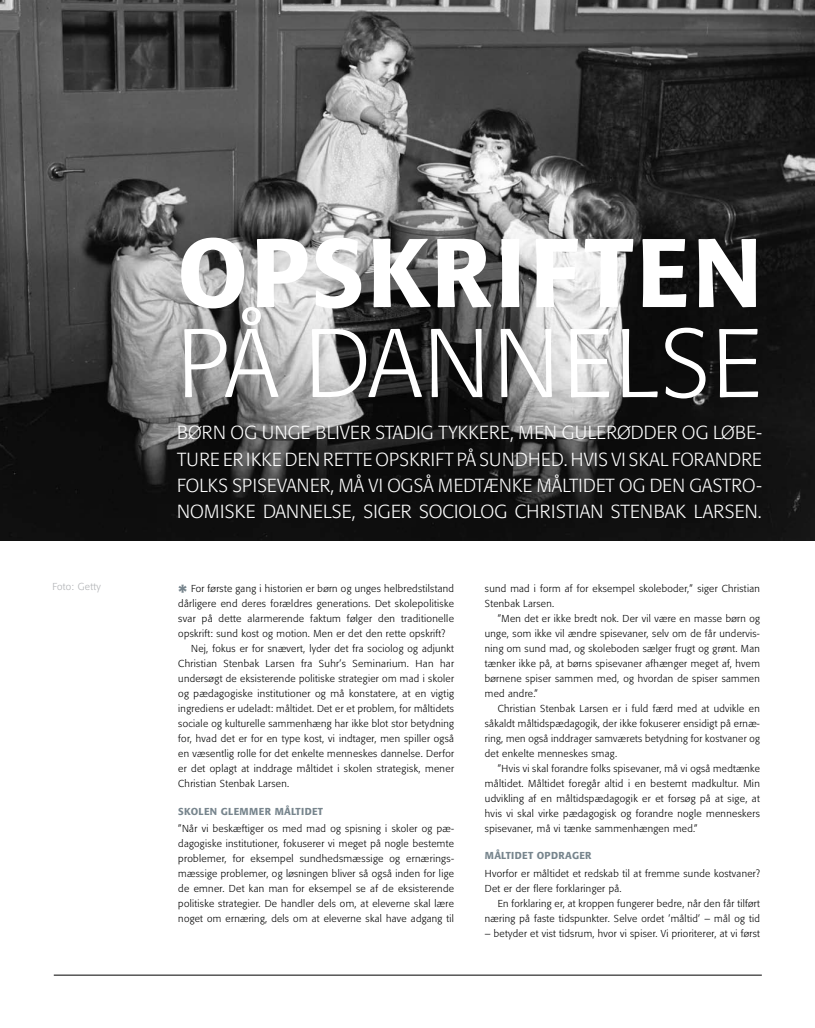
<style>
.page{position:relative;width:815px;height:1028px;background:#fff}
.page>*{position:absolute;margin:0;border:0;box-sizing:border-box;transform-origin:0 0}
.t1{font:500 96.25px "Formata";color:#fff}
.t2{font:300 96.25px "Formata";color:#fff}
.t3{font:300 18.75px "Formata";letter-spacing:.01em;color:#fff}
.t4{font:300 10px/15px "Formata";letter-spacing:.03em;color:#000;text-align:justify}
.t5{font:500 10px "Formata";letter-spacing:.03em;color:#77858d}
.t6{font:300 10px "Formata";letter-spacing:.03em;color:#afb1b4}
.s1{font-weight:500;font-size:20px;color:#77858d}
</style>
<div class="page">
<hr style="left:54px;top:974px;width:708px;height:1px;background:#000">
<img style="left:0;top:0;width:815px;height:540px">
<svg style="left:69px;top:60px;width:4px;height:6px"></svg>
<svg style="left:760px;top:60px;width:4px;height:6px"></svg>
<h1 class="t1" style="left:177px;top:214px;width:128px">OPSKRI</h1>
<h1 class="t1" style="left:530px;top:214px;width:113px">FTEN</h1>
<h1 class="t2" style="left:177px;top:307px;width:185px">PÅ dannelse</h1>
<h2 class="t3" style="left:177px;top:422px;width:25px">Børn</h2>
<h2 class="t3" style="left:231px;top:422px;width:44px">og unge</h2>
<h2 class="t3" style="left:315px;top:422px;width:10px">bliver</h2>
<h2 class="t3" style="left:375px;top:422px;width:11px">stadig</h2>
<h2 class="t3" style="left:438px;top:422px;width:31px">tykkere</h2>
<h2 class="t3" style="left:510px;top:422px;width:22px">, men</h2>
<h2 class="t3" style="left:562px;top:422px;width:13px">gulerødder</h2>
<h2 class="t3" style="left:682px;top:422px;width:43px">og løbe</h2>
<h2 class="t3" style="left:756px;top:422px;width:7px">-</h2>
<h2 class="t3" style="left:177px;top:448px;width:12px">ture</h2>
<h2 class="t3" style="left:223px;top:448px;width:33px">er ikke</h2>
<h2 class="t3" style="left:285px;top:448px;width:12px">den</h2>
<h2 class="t3" style="left:323px;top:448px;width:11px">rette</h2>
<h2 class="t3" style="left:375px;top:448px;width:11px">opskrift</h2>
<h2 class="t3" style="left:457px;top:448px;width:36px">på sundhed</h2>
<h2 class="t3" style="left:564px;top:448px;width:76px">. Hvis viskal</h2>
<h2 class="t3" style="left:672px;top:448px;width:12px">forandre</h2>
<h2 class="t3" style="left:177px;top:474px;width:11px">folks</h2>
<h2 class="t3" style="left:232px;top:474px;width:11px">spisevaner</h2>
<h2 class="t3" style="left:330px;top:474px;width:70px">, må viogså</h2>
<h2 class="t3" style="left:438px;top:474px;width:13px">medtænke</h2>
<h2 class="t3" style="left:537px;top:474px;width:11px">måltidet</h2>
<h2 class="t3" style="left:619px;top:474px;width:43px">og den</h2>
<h2 class="t3" style="left:689px;top:474px;width:12px">gastro</h2>
<h2 class="t3" style="left:756px;top:474px;width:7px">-</h2>
<h2 class="t3" style="left:177px;top:500px;width:12px">nomiske</h2>
<h2 class="t3" style="left:263px;top:500px;width:12px">dannelse</h2>
<h2 class="t3" style="left:352px;top:500px;width:22px">, siger</h2>
<h2 class="t3" style="left:419px;top:500px;width:12px">sociolog</h2>
<h2 class="t3" style="left:515px;top:500px;width:22px">Christian</h2>
<h2 class="t3" style="left:611px;top:500px;width:22px">Stenbak</h2>
<h2 class="t3" style="left:694px;top:500px;width:21px">Larsen</h2>
<h2 class="t3" style="left:758px;top:500px;width:5px">.</h2>
<p class="t6" style="left:53px;top:580px;width:50px">Foto: Getty</p>
<p class="t4" style="left:178px;top:581px;width:277px"><span class="s1">*</span> For første gang i historien er børn og unges helbredstilstand</p>
<p class="t4" style="left:178px;top:596px;width:277px">dårligere end deres forældres generations. Det skolepolitiske</p>
<p class="t4" style="left:178px;top:611px;width:277px">svar på dette alarmerende faktum følger den traditionelle</p>
<p class="t4" style="left:178px;top:626px;width:269px">opskrift: sund kost og motion. Men er det den rette opskrift?</p>
<p class="t4" style="left:191px;top:641px;width:264px">Nej, fokus er for snævert, lyder det fra sociolog og adjunkt</p>
<p class="t4" style="left:178px;top:656px;width:277px">Christian Stenbak Larsen fra Suhr’s Seminarium. Han har</p>
<p class="t4" style="left:178px;top:671px;width:277px">undersøgt de eksisterende politiske strategier om mad i skoler</p>
<p class="t4" style="left:178px;top:686px;width:277px">og pædagogiske institutioner og må konstatere, at en vigtig</p>
<p class="t4" style="left:178px;top:701px;width:277px">ingrediens er udeladt: måltidet. Det er et problem, for måltidets</p>
<p class="t4" style="left:178px;top:716px;width:277px">sociale og kulturelle sammenhæng har ikke blot stor betydning</p>
<p class="t4" style="left:178px;top:731px;width:277px">for, hvad det er for en type kost, vi indtager, men spiller også</p>
<p class="t4" style="left:178px;top:746px;width:277px">en væsentlig rolle for det enkelte menneskes dannelse. Derfor</p>
<p class="t4" style="left:178px;top:761px;width:277px">er det oplagt at inddrage måltidet i skolen strategisk, mener</p>
<p class="t4" style="left:178px;top:776px;width:112px">Christian Stenbak Larsen.</p>
<p class="t5" style="left:178px;top:805px;width:146px">SKOLEN GLEMMER MÅLTIDET</p>
<p class="t4" style="left:178px;top:821px;width:277px">”Når vi beskæftiger os med mad og spisning i skoler og pæ&shy;dagogiske institutioner, fokuserer vi meget på nogle bestemte problemer, for eksempel sundhedsmæssige og ernærings&shy;mæssige problemer, og løsningen bliver så også inden for lige de emner. Det kan man for eksempel se af de eksisterende politiske strategier. De handler dels om, at eleverne skal lære noget om ernæring, dels om at eleverne skal have adgang til</p>
<p class="t4" style="left:485px;top:581px;width:277px">sund mad i form af for eksempel skoleboder,” siger Christian<br>Stenbak Larsen.</p>
<p class="t4" style="left:485px;top:611px;width:277px;text-indent:13px">”Men det er ikke bredt nok. Der vil være en masse børn og unge, som ikke vil ændre spisevaner, selv om de får undervis&shy;ning om sund mad, og skoleboden sælger frugt og grønt. Man tænker ikke på, at børns spisevaner afhænger meget af, hvem børnene spiser sammen med, og hvordan de spiser sammen med andre.”</p>
<p class="t4" style="left:485px;top:701px;width:277px;text-indent:13px">Christian Stenbak Larsen er i fuld færd med at udvikle en såkaldt måltidspædagogik, der ikke fokuserer ensidigt på ernæ&shy;ring, men også inddrager samværets betydning for kostvaner og det enkelte menneskes smag.</p>
<p class="t4" style="left:485px;top:761px;width:277px;text-indent:13px">”Hvis vi skal forandre folks spisevaner, må vi også medtænke måltidet. Måltidet foregår altid i en bestemt madkultur. Min udvikling af en måltidspædagogik er et forsøg på at sige, at hvis vi skal virke pædagogisk og forandre nogle menneskers spisevaner, må vi tænke sammenhængen med.”</p>
<p class="t5" style="left:485px;top:848px;width:108px">MÅLTIDET OPDRAGER</p>
<p class="t4" style="left:485px;top:866px;width:277px">Hvorfor er måltidet et redskab til at fremme sunde kostvaner?<br>Det er der flere forklaringer på.</p>
<p class="t4" style="left:485px;top:896px;width:277px;text-align:right">En forklaring er, at kroppen fungerer bedre, når den får tilført næring på faste tidspunkter. Selve ordet ’måltid’ – mål og tid</p>
<p class="t4" style="left:485px;top:926px;width:276px">– betyder et vist tidsrum, hvor vi spiser. Vi prioriterer, at vi først</p>
</div>
